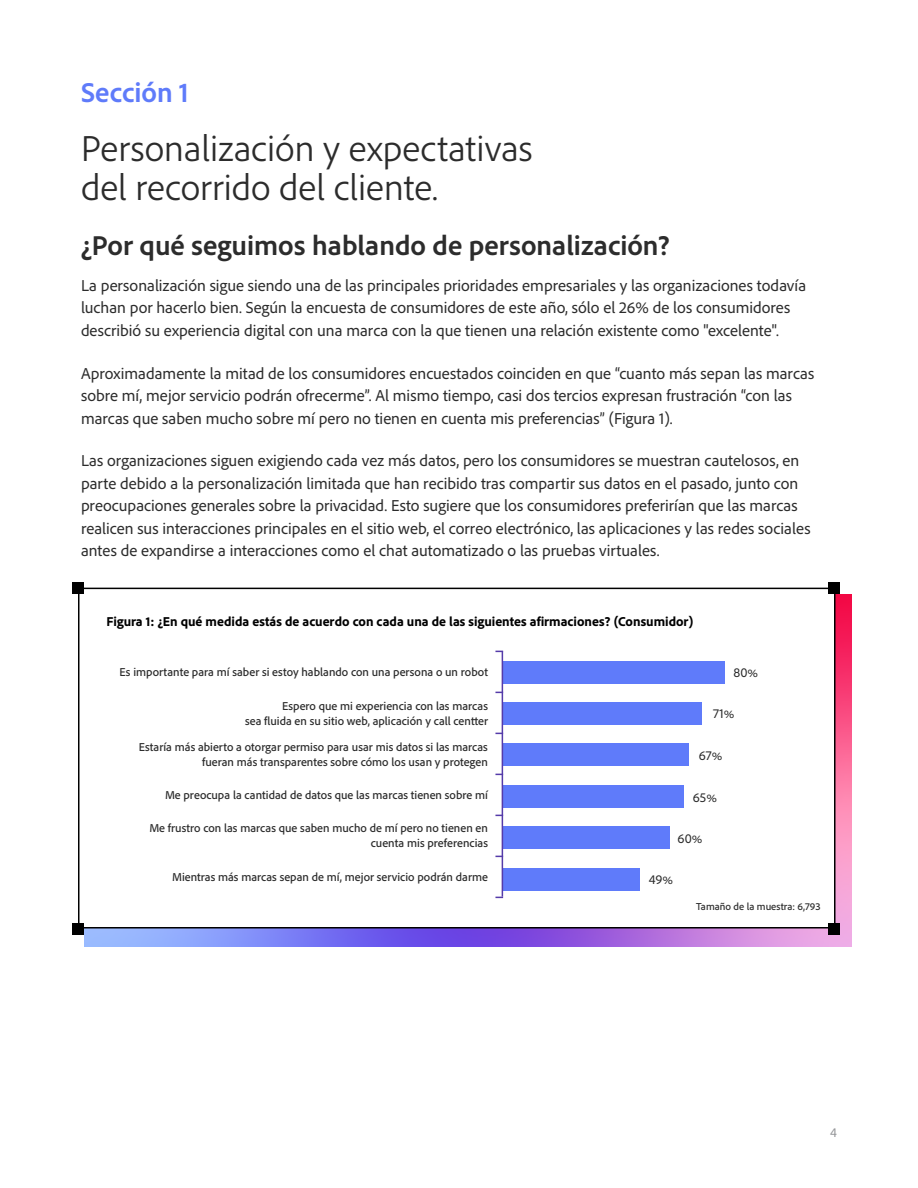
<style>
.page{position:relative;width:918px;height:1188px;background:#fff}
.page>*{position:absolute;margin:0;border:0;box-sizing:border-box;transform-origin:0 0}
.t1{font:300 37.5px/39px "Adobe Clean";color:#2c2c2c}
.t2{font:700 28.5px "Adobe Clean";color:#2c2c2c}
.t3{font:700 28.5px "Adobe Clean";color:#5f7bfa}
.t4{font:16.5px/22.5px "Adobe Clean";color:#2c2c2c}
.t5{font:800 13.5px "Adobe Clean";color:#000}
.t6{font:13.5px "Adobe Clean";color:#2c2c2c}
.t7{font:13.5px "Adobe Clean";color:#949598}
.t8{font:500 12px/15px "Adobe Clean";color:#2c2c2c;text-align:right}
.t9{font:500 10.5px "Adobe Clean";color:#2c2c2c}
</style>
<div class="page">
<img style="left:84px;top:594px;width:768px;height:353px">
<div style="left:79px;top:588px;width:756px;height:340px;background:#fff"></div>
<div style="left:78px;top:588px;width:758px;height:340px;border:2px solid #000"></div>
<div style="left:828px;top:582px;width:12px;height:12px;background:#000"></div>
<div style="left:72px;top:582px;width:12px;height:12px;background:#000"></div>
<div style="left:72px;top:923px;width:12px;height:12px;background:#000"></div>
<div style="left:828px;top:923px;width:12px;height:12px;background:#000"></div>
<div style="left:502px;top:661px;width:223px;height:22px;background:#5f7bfa"></div>
<div style="left:502px;top:702px;width:199px;height:23px;background:#5f7bfa"></div>
<div style="left:502px;top:744px;width:187px;height:22px;background:#5f7bfa"></div>
<div style="left:502px;top:785px;width:182px;height:23px;background:#5f7bfa"></div>
<div style="left:502px;top:826px;width:167px;height:23px;background:#5f7bfa"></div>
<div style="left:502px;top:868px;width:138px;height:22px;background:#5f7bfa"></div>
<hr style="left:502px;top:651px;width:1px;height:246px;background:#553ba9">
<h2 class="t3" style="left:81px;top:74px;width:109px">Sección 1</h2>
<h1 class="t1" style="left:81px;top:128px;width:453px">Personalización y expectativas del recorrido del cliente.</h1>
<h2 class="t2" style="left:81px;top:227px;width:590px">¿Por qué seguimos hablando de personalización?</h2>
<p class="t4" style="left:81px;top:274px;width:727px">La personalización sigue siendo una de las principales prioridades empresariales y las organizaciones todavía luchan por hacerlo bien. Según la encuesta de consumidores de este año, sólo el 26% de los consumidores describió su experiencia digital con una marca con la que tienen una relación existente como "excelente".</p>
<p class="t4" style="left:81px;top:361px;width:735px">Aproximadamente la mitad de los consumidores encuestados coinciden en que “cuanto más sepan las marcas sobre mí, mejor servicio podrán ofrecerme”. Al mismo tiempo, casi dos tercios expresan frustración “con las marcas que saben mucho sobre mí pero no tienen en cuenta mis preferencias” (Figura 1).</p>
<p class="t4" style="left:81px;top:449px;width:731px">Las organizaciones siguen exigiendo cada vez más datos, pero los consumidores se muestran cautelosos, en parte debido a la personalización limitada que han recibido tras compartir sus datos en el pasado, junto con preocupaciones generales sobre la privacidad. Esto sugiere que los consumidores preferirían que las marcas realicen sus interacciones principales en el sitio web, el correo electrónico, las aplicaciones y las redes sociales antes de expandirse a interacciones como el chat automatizado o las pruebas virtuales.</p>
<p class="t5" style="left:106px;top:613px;width:588px">Figura 1: ¿En qué medida estás de acuerdo con cada una de las siguientes afirmaciones? (Consumidor)</p>
<p class="t8" style="left:120px;top:664px;width:370px">Es importante para mí saber si estoy hablando con una persona o un robot</p>
<p class="t8" style="left:245px;top:698px;width:244px">Espero que mi experiencia con las marcas<br>sea fluida en su sitio web, aplicación y call centter</p>
<p class="t8" style="left:139px;top:739px;width:351px">Estaría más abierto a otorgar permiso para usar mis datos si las marcas fueran más transparentes sobre cómo los usan y protegen</p>
<p class="t8" style="left:165px;top:787px;width:324px">Me preocupa la cantidad de datos que las marcas tienen sobre mí</p>
<p class="t8" style="left:149px;top:820px;width:340px">Me frustro con las marcas que saben mucho de mí pero no tienen en cuenta mis preferencias</p>
<p class="t8" style="left:172px;top:869px;width:317px">Mientras más marcas sepan de mí, mejor servicio podrán darme</p>
<p class="t6" style="left:734px;top:663px;width:26px">80%</p>
<p class="t6" style="left:713px;top:705px;width:23px">71%</p>
<p class="t6" style="left:699px;top:747px;width:25px">67%</p>
<p class="t6" style="left:693px;top:788px;width:26px">65%</p>
<p class="t6" style="left:678px;top:830px;width:26px">60%</p>
<p class="t6" style="left:649px;top:871px;width:26px">49%</p>
<p class="t9" style="left:696px;top:900px;width:126px">Tamaño de la muestra: 6,793</p>
<p class="t7" style="left:830px;top:1124px;width:8px">4</p>
</div>
